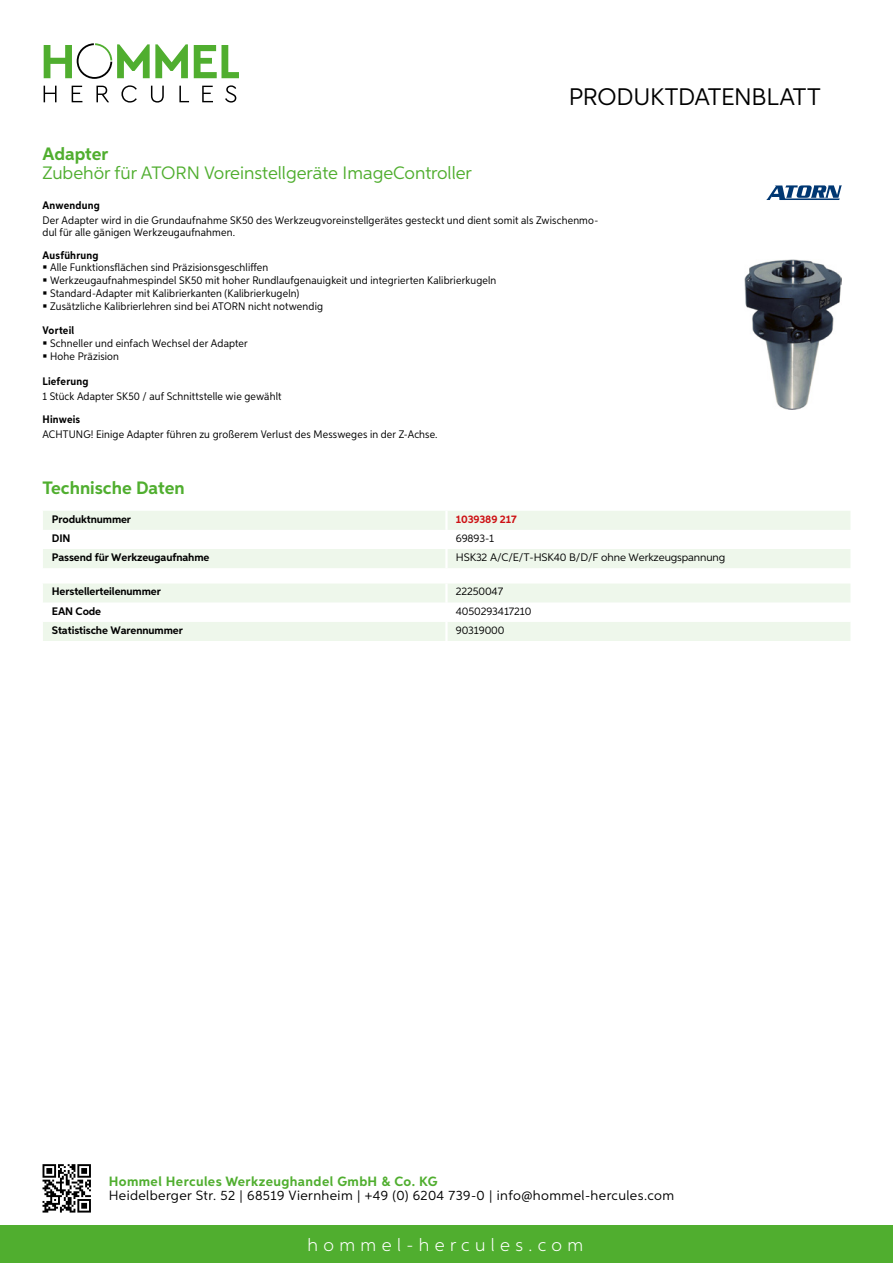
<style>
.page{position:relative;width:893px;height:1263px;background:#fff}
.page>*{position:absolute;margin:0;border:0;box-sizing:border-box;transform-origin:0 0}
.t1{font:24px "Aspira";letter-spacing:-.01em;color:#000}
.t2{font:18px "Aspira";color:#50ae2f}
.t3{font:700 18px "Aspira";color:#50ae2f}
.t4{font:300 18px "Aspira";letter-spacing:.3em;color:#fff}
.t5{font:13.5px "Aspira";letter-spacing:.03em;color:#000}
.t6{font:700 13.5px "Aspira";letter-spacing:.03em;color:#50ae2f}
.t7{font:10.95px/12.8px "Aspira Nar";letter-spacing:.015em;color:#000}
.t8{font:700 10.95px "Aspira";letter-spacing:-.01em;color:#000}
.t9{font:10.95px "Aspira";letter-spacing:-.01em;color:#000}
.t10{font:700 10.95px "Aspira Nar";letter-spacing:.02em;color:#000}
.t11{font:700 10.95px "Aspira";letter-spacing:-.01em;color:#cd1013}
</style>
<div class="page">
<div style="left:0;top:1226px;width:893px;height:37px;background:#50ae2f"></div>
<svg style="left:43px;top:1164px;width:48px;height:48px"></svg>
<svg style="left:194px;top:45px;width:45px;height:33px"></svg>
<svg style="left:44px;top:43px;width:144px;height:36px"></svg>
<svg style="left:44px;top:86px;width:13px;height:16px"></svg>
<svg style="left:72px;top:86px;width:10px;height:16px"></svg>
<svg style="left:96px;top:86px;width:13px;height:16px"></svg>
<svg style="left:121px;top:85px;width:16px;height:18px"></svg>
<svg style="left:151px;top:86px;width:13px;height:17px"></svg>
<svg style="left:179px;top:86px;width:10px;height:16px"></svg>
<svg style="left:202px;top:86px;width:11px;height:16px"></svg>
<svg style="left:225px;top:85px;width:11px;height:18px"></svg>
<svg style="left:43px;top:511px;width:807px;height:57px"></svg>
<hr style="left:445px;top:549px;width:3px;height:19px;background:#fff">
<svg style="left:43px;top:584px;width:807px;height:57px"></svg>
<hr style="left:445px;top:622px;width:3px;height:19px;background:#fff">
<img style="left:744px;top:259px;width:98px;height:150px">
<svg style="left:766px;top:185px;width:76px;height:15px"></svg>
<h1 class="t1" style="left:569px;top:82px;width:253px">Produktdatenblatt</h1>
<h2 class="t3" style="left:43px;top:142px;width:67px">Adapter</h2>
<h2 class="t2" style="left:43px;top:162px;width:111px">Zubehör für ATORN</h2>
<h2 class="t2" style="left:204px;top:162px;width:269px">Voreinstellgeräte ImageController</h2>
<p class="t10" style="left:43px;top:199px;width:59px">Anwendung</p>
<p class="t7" style="left:43px;top:214px;width:557px;line-height:12px">Der Adapter wird in die Grundaufnahme SK50 des Werkzeugvoreinstellgerätes gesteckt und dient somit als Zwischenmo&shy;dul für alle gänigen Werkzeugaufnahmen.</p>
<p class="t10" style="left:43px;top:248px;width:58px">Ausführung</p>
<p class="t7" style="left:50px;top:261px;width:448px">Alle Funktionsflächen sind Präzisionsgeschliffen<br>Werkzeugaufnahmespindel SK50 mit hoher Rundlaufgenauigkeit und integrierten Kalibrierkugeln Standard-Adapter mit Kalibrierkanten (Kalibrierkugeln)<br>Zusätzliche Kalibrierlehren sind bei ATORN nicht notwendig</p>
<p class="t10" style="left:43px;top:323px;width:33px">Vorteil</p>
<p class="t7" style="left:50px;top:336px;width:199px">Schneller und einfach Wechsel der Adapter<br>Hohe Präzision</p>
<p class="t10" style="left:43px;top:374px;width:47px">Lieferung</p>
<p class="t7" style="left:43px;top:390px;width:240px">1 Stück Adapter SK50 / auf Schnittstelle wie gewählt</p>
<p class="t10" style="left:43px;top:412px;width:39px">Hinweis</p>
<p class="t7" style="left:43px;top:428px;width:397px">ACHTUNG! Einige Adapter führen zu großerem Verlust des Messweges in der Z-Achse.</p>
<h2 class="t3" style="left:43px;top:477px;width:144px">Technische Daten</h2>
<p class="t8" style="left:52px;top:512px;width:81px">Produktnummer</p>
<p class="t11" style="left:456px;top:512px;width:62px">1039389 217</p>
<p class="t8" style="left:52px;top:531px;width:20px">DIN</p>
<p class="t9" style="left:456px;top:531px;width:40px">69893-1</p>
<p class="t8" style="left:52px;top:550px;width:159px">Passend für Werkzeugaufnahme</p>
<p class="t9" style="left:456px;top:550px;width:271px">HSK32 A/C/E/T-HSK40 B/D/F ohne Werkzeugspannung</p>
<p class="t8" style="left:52px;top:585px;width:111px">Herstellerteilenummer</p>
<p class="t9" style="left:456px;top:585px;width:49px">22250047</p>
<p class="t8" style="left:52px;top:604px;width:51px">EAN Code</p>
<p class="t9" style="left:456px;top:604px;width:77px">4050293417210</p>
<p class="t8" style="left:52px;top:623px;width:132px">Statistische Warennummer</p>
<p class="t9" style="left:456px;top:623px;width:50px">90319000</p>
<p class="t6" style="left:109px;top:1172px;width:330px">Hommel Hercules Werkzeughandel GmbH &amp; Co. KG</p>
<p class="t5" style="left:109px;top:1187px;width:567px">Heidelberger Str. 52 | 68519 Viernheim | +49 (0) 6204 739-0 | info@hommel-hercules.com</p>
<h2 class="t4" style="left:307px;top:1234px;width:277px">hommel-hercules.com</h2>
</div>
